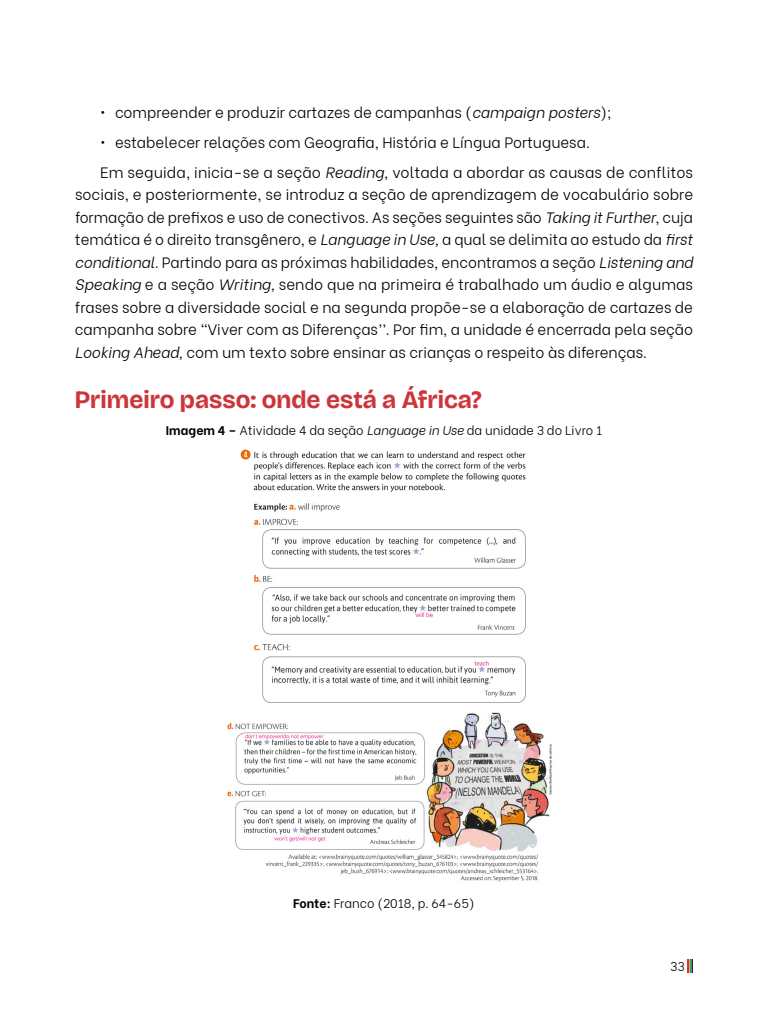
<style>
.page{position:relative;width:768px;height:1024px;background:#fff}
.page>*{position:absolute;margin:0;border:0;box-sizing:border-box;transform-origin:0 0}
.t1{font:700 25px "Bricolage Grotesque 28 pt";color:#cc363b}
.t2{font:300 15px/22.5px "Be Vietnam";color:#000}
.t3{font:300 12.5px "Be Vietnam";color:#000}
.s1{font-style:italic}
.s2{font-weight:700}
</style>
<div class="page">
<svg style="left:688px;top:959px;width:5px;height:14px"></svg>
<img style="left:240px;top:449px;width:286px;height:254px">
<img style="left:227px;top:712px;width:325px;height:170px">
<p class="t2" style="left:101px;top:100px;width:513px">• compreender e produzir cartazes de campanhas (<span class="s1">campaign posters</span>);</p>
<p class="t2" style="left:100px;top:126px;width:595px;line-height:30px">• estabelecer relações com Geografia, História e Língua Portuguesa.<br>Em seguida, inicia-se a seção <span class="s1">Reading</span>, voltada a abordar as causas de conflitos</p>
<p class="t2" style="left:75px;top:182px;width:620px;text-align:justify">sociais, e posteriormente, se introduz a seção de aprendizagem de vocabulário sobre formação de prefixos e uso de conectivos. As seções seguintes são <span class="s1">Taking it Further</span>, cuja temática é o direito transgênero, e <span class="s1">Language in Use,</span> a qual se delimita ao estudo da <span class="s1">first conditional.</span> Partindo para as próximas habilidades, encontramos a seção <span class="s1">Listening and Speaking</span> e a seção <span class="s1">Writing,</span> sendo que na primeira é trabalhado um áudio e algumas frases sobre a diversidade social e na segunda propõe-se a elaboração de cartazes de campanha sobre “Viver com as Diferenças’’. Por fim, a unidade é encerrada pela seção <span class="s1">Looking Ahead,</span> com um texto sobre ensinar as crianças o respeito às diferenças.</p>
<h1 class="t1" style="left:75px;top:380px;width:408px">Primeiro passo: onde está a África?</h1>
<p class="t3" style="left:166px;top:420px;width:438px"><span class="s2">Imagem 4 –</span> Atividade 4 da seção <span class="s1">Language in Use</span> da unidade 3 do Livro 1</p>
<p class="t3" style="left:293px;top:893px;width:183px"><span class="s2">Fonte:</span> Franco (2018, p. 64-65)</p>
<p class="t3" style="left:670px;top:956px;width:16px">33</p>
</div>
